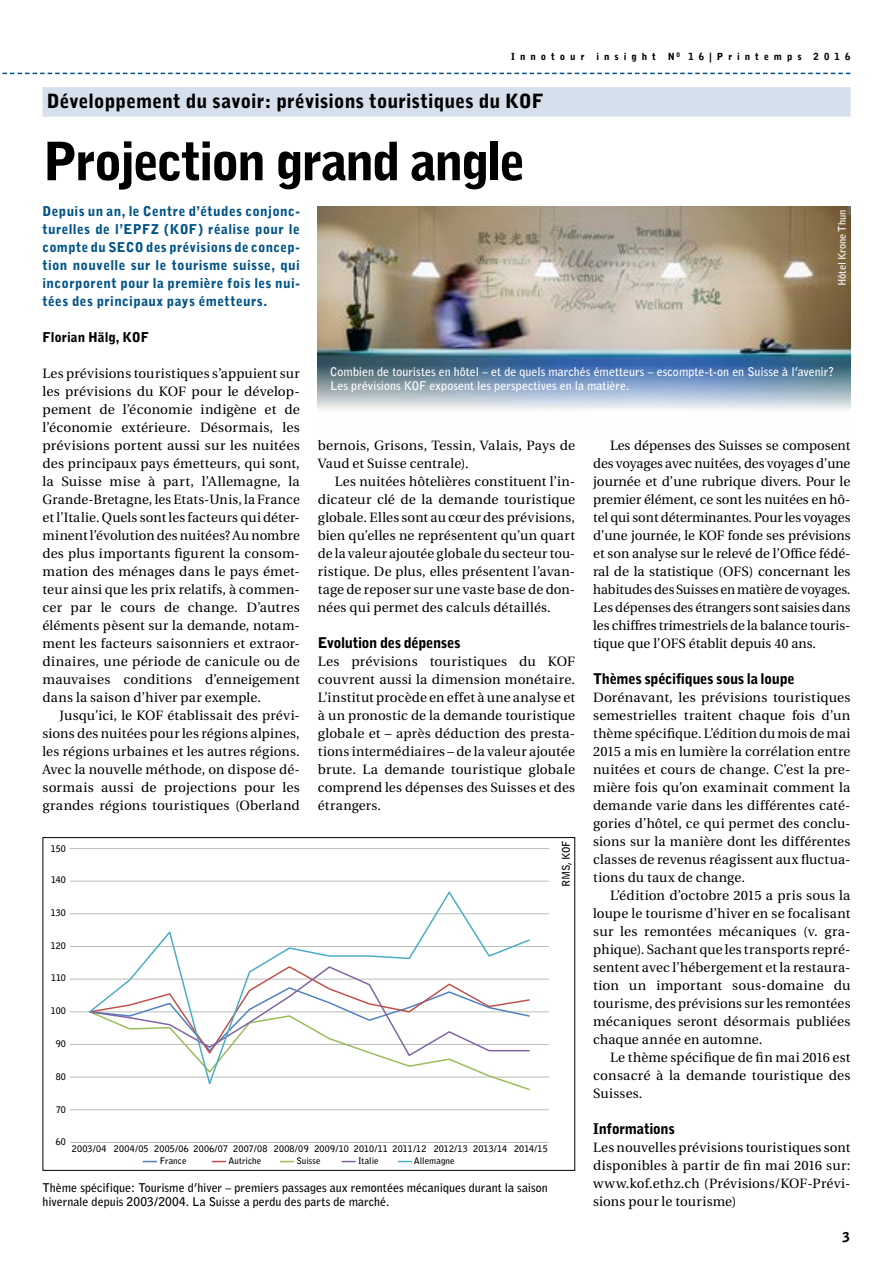
<style>
.page{position:relative;width:893px;height:1263px;background:#fff}
.page>*{position:absolute;margin:0;border:0;box-sizing:border-box;transform-origin:0 0}
.t1{font:900 52.5px "Bell Gothic";letter-spacing:-.05em;color:#000}
.t2{font:900 19.5px "Bell Gothic";color:#000}
.t3{font:900 14.7px "Bell Gothic";letter-spacing:-.03em;color:#000}
.t4{font:13.5px/18px "Utopia";letter-spacing:.01em;color:#000;text-align:justify}
.t5{font:900 13.5px/18px "Bell Gothic";letter-spacing:.025em;color:#005387;text-align:justify}
.t6{font:900 13.5px "Bell Gothic";color:#000}
.t7{font:700 12px/14.4px "Bell Gothic";letter-spacing:.005em;color:#000}
.t8{font:700 12px/14.4px "Bell Gothic";color:#fff}
.t9{font:700 10.5px "Bell Gothic";letter-spacing:-.01em;color:#fff}
.t10{font:700 10.5px "Bell Gothic";letter-spacing:-.03em;color:#000}
.t11{font:900 9.75px "Bell Gothic";letter-spacing:.51em;color:#000}
.t12{font:700 9px "Bell Gothic";letter-spacing:.015em;color:#000}
</style>
<div class="page">
<svg style="left:2px;top:73px;width:848px;height:1px"></svg>
<img style="left:318px;top:206px;width:532px;height:204px">
<div style="left:43px;top:87px;width:807px;height:30px;background:#d6dfec"></div>
<hr style="left:70px;top:1109px;width:479px;height:1px;background:#bbbcbc">
<hr style="left:70px;top:1077px;width:479px;height:1px;background:#bbbcbc">
<hr style="left:70px;top:1044px;width:479px;height:1px;background:#bbbcbc">
<hr style="left:70px;top:1011px;width:479px;height:1px;background:#bbbcbc">
<hr style="left:70px;top:979px;width:479px;height:1px;background:#bbbcbc">
<hr style="left:70px;top:946px;width:479px;height:1px;background:#bbbcbc">
<hr style="left:70px;top:913px;width:479px;height:1px;background:#bbbcbc">
<hr style="left:70px;top:881px;width:479px;height:1px;background:#bbbcbc">
<hr style="left:70px;top:848px;width:479px;height:1px;background:#bbbcbc">
<hr style="left:70px;top:1142px;width:479px;height:1px;background:#bbbcbc">
<svg style="left:88px;top:891px;width:443px;height:197px"></svg>
<svg style="left:143px;top:1161px;width:13px;height:1px"></svg>
<svg style="left:212px;top:1161px;width:14px;height:1px"></svg>
<svg style="left:280px;top:1161px;width:14px;height:1px"></svg>
<svg style="left:342px;top:1161px;width:13px;height:1px"></svg>
<svg style="left:398px;top:1161px;width:14px;height:1px"></svg>
<p class="t11" style="left:511px;top:51px;width:341px">Innotour insight N<sup>0</sup> 16|Printemps 2016</p>
<h2 class="t2" style="left:47px;top:90px;width:498px">Développement du savoir: prévisions touristiques du KOF</h2>
<h1 class="t1" style="left:43px;top:131px;width:485px">Projection grand angle</h1>
<p class="t5" style="left:43px;top:203px;width:259px">Depuis un an, le Centre d’études conjonc&shy;turelles de l’EPFZ (KOF) réalise pour le compte du SECO des prévisions de concep&shy;tion nouvelle sur le tourisme suisse, qui incorporent pour la première fois les nui&shy;tées des principaux pays émetteurs.</p>
<p class="t6" style="left:43px;top:329px;width:108px">Florian Hälg, KOF</p>
<p class="t4" style="left:43px;top:365px;width:259px;text-align:left">Les prévisions touristiques s’appuient sur les prévisions du KOF pour le dévelop&shy;pement de l’économie indigène et de l’économie extérieure. Désormais, les prévisions portent aussi sur les nuitées des principaux pays émetteurs, qui sont, la Suisse mise à part, l’Allemagne, la Grande-Bretagne, les Etats-Unis, la France et l’Italie. Quels sont les facteurs qui déter&shy;minent l’évolution des nuitées? Au nombre des plus importants figurent la consom&shy;mation des ménages dans le pays émet&shy;teur ainsi que les prix relatifs, à commen&shy;cer par le cours de change. D’autres éléments pèsent sur la demande, notam&shy;ment les facteurs saisonniers et extraor&shy;dinaires, une période de canicule ou de mauvaises conditions d’enneigement dans la saison d’hiver par exemple.</p>
<p class="t4" style="left:43px;top:707px;width:259px;text-indent:17px">Jusqu’ici, le KOF établissait des prévi&shy;sions des nuitées pour les régions alpines, les régions urbaines et les autres régions.<br>Avec la nouvelle méthode, on dispose dé&shy;sormais aussi de projections pour les grandes régions touristiques (Oberland</p>
<p class="t9" style="left:836px;top:286px;width:78px;rotate:-90deg">Hôtel Krone Thun</p>
<p class="t8" style="left:330px;top:364px;width:505px">Combien de touristes en hôtel – et de quels marchés émetteurs – escompte-t-on en Suisse à l’avenir?<br>Les prévisions KOF exposent les perspectives en la matière.</p>
<p class="t4" style="left:318px;top:437px;width:259px">bernois, Grisons, Tessin, Valais, Pays de<br>Vaud et Suisse centrale).</p>
<p class="t4" style="left:318px;top:473px;width:259px;text-indent:17px">Les nuitées hôtelières constituent l’in&shy;dicateur clé de la demande touristique globale. Elles sont au cœur des prévisions, bien qu’elles ne représentent qu’un quart de la valeur ajoutée globale du secteur tou&shy;ristique. De plus, elles présentent l’avan&shy;tage de reposer sur une vaste base de don&shy;nées qui permet des calculs détaillés.</p>
<p class="t3" style="left:318px;top:634px;width:144px">Evolution des dépenses</p>
<p class="t4" style="left:318px;top:653px;width:259px">Les prévisions touristiques du KOF couvrent aussi la dimension monétaire.<br>L’institut procède en effet à une analyse et à un pronostic de la demande touristique globale et – après déduction des presta&shy;tions intermédiaires – de la valeur ajoutée brute. La demande touristique globale comprend les dépenses des Suisses et des étrangers.</p>
<p class="t4" style="left:593px;top:437px;width:259px;text-indent:17px">Les dépenses des Suisses se composent des voyages avec nuitées, des voyages d’une journée et d’une rubrique divers. Pour le premier élément, ce sont les nuitées en hô&shy;tel qui sont déterminantes. Pour les voyages d’une journée, le KOF fonde ses prévisions et son analyse sur le relevé de l’Office fédé&shy;ral de la statistique (OFS) concernant les habitudes des Suisses en matière de voyages.<br>Les dépenses des étrangers sont saisies dans les chiffres trimestriels de la balance touris&shy;tique que l’OFS établit depuis 40 ans.</p>
<p class="t3" style="left:593px;top:670px;width:203px">Thèmes spécifiques sous la loupe</p>
<p class="t4" style="left:593px;top:689px;width:259px">Dorénavant, les prévisions touristiques semestrielles traitent chaque fois d’un thème spécifique. L’édition du mois de mai 2015 a mis en lumière la corrélation entre nuitées et cours de change. C’est la pre&shy;mière fois qu’on examinait comment la demande varie dans les différentes caté&shy;gories d’hôtel, ce qui permet des conclu&shy;sions sur la manière dont les différentes classes de revenus réagissent aux fluctua&shy;tions du taux de change.</p>
<p class="t4" style="left:593px;top:887px;width:259px;text-indent:17px">L’édition d’octobre 2015 a pris sous la loupe le tourisme d’hiver en se focalisant sur les remontées mécaniques (v. gra&shy;phique). Sachant que les transports repré&shy;sentent avec l’hébergement et la restaura&shy;tion un important sous-domaine du tourisme, des prévisions sur les remontées mécaniques seront désormais publiées chaque année en automne.</p>
<p class="t4" style="left:593px;top:1049px;width:259px;text-indent:17px">Le thème spécifique de fin mai 2016 est consacré à la demande touristique des Suisses.</p>
<p class="t3" style="left:593px;top:1120px;width:83px">Informations</p>
<p class="t4" style="left:593px;top:1139px;width:259px">Les nouvelles prévisions touristiques sont disponibles à partir de fin mai 2016 sur: www.kof.ethz.ch (Prévisions/KOF-Prévi&shy;sions pour le tourisme)</p>
<p class="t10" style="left:560px;top:887px;width:48px;rotate:-90deg">RMS, KOF</p>
<p class="t12" style="left:51px;top:843px;width:17px">150</p>
<p class="t12" style="left:51px;top:874px;width:16px">140</p>
<p class="t12" style="left:51px;top:907px;width:17px">130</p>
<p class="t12" style="left:51px;top:940px;width:17px">120</p>
<p class="t12" style="left:51px;top:973px;width:16px">110</p>
<p class="t12" style="left:51px;top:1005px;width:16px">100</p>
<p class="t12" style="left:56px;top:1038px;width:12px">90</p>
<p class="t12" style="left:56px;top:1071px;width:12px">80</p>
<p class="t12" style="left:56px;top:1104px;width:11px">70</p>
<p class="t12" style="left:56px;top:1136px;width:12px">60</p>
<p class="t12" style="left:72px;top:1143px;width:477px">2003/04 2004/05 2005/06 2006/07 2007/08 2008/09 2009/10 2010/11 2011/12 2012/13 2013/14 2014/15</p>
<p class="t12" style="left:160px;top:1155px;width:28px">France</p>
<p class="t12" style="left:228px;top:1155px;width:35px">Autriche</p>
<p class="t12" style="left:296px;top:1155px;width:26px">Suisse</p>
<p class="t12" style="left:358px;top:1155px;width:22px">Italie</p>
<p class="t12" style="left:414px;top:1155px;width:43px">Allemagne</p>
<p class="t7" style="left:43px;top:1180px;width:507px">Thème spécifique: Tourisme d’hiver – premiers passages aux remontées mécaniques durant la saison hivernale depuis 2003/2004. La Suisse a perdu des parts de marché.</p>
<p class="t6" style="left:842px;top:1229px;width:9px">3</p>
</div>
